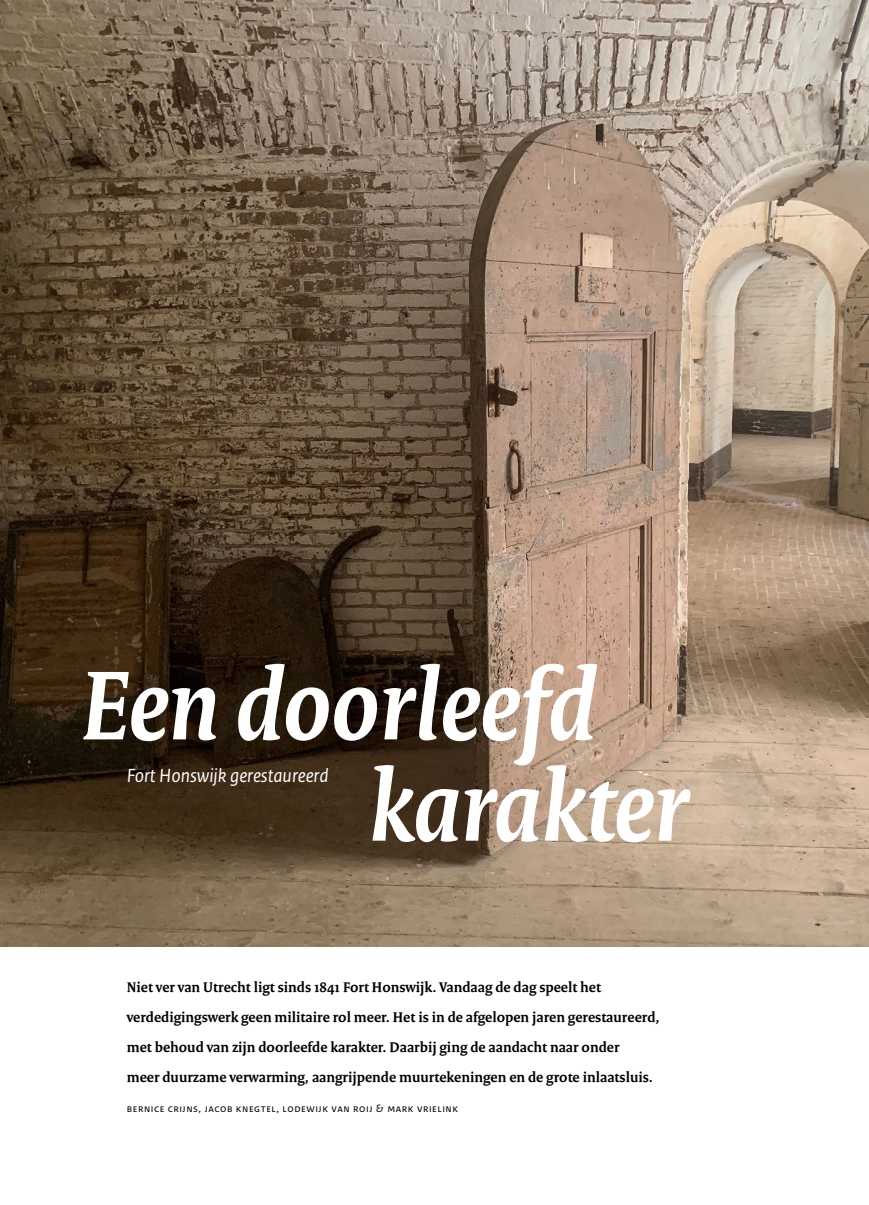
<style>
.page{position:relative;width:869px;height:1205px;background:#fff}
.page>*{position:absolute;margin:0;border:0;box-sizing:border-box;transform-origin:0 0}
.t1{font:italic 700 105px/101.2px "Rijksoverheid Serif";letter-spacing:-.005em;color:#fff}
.t2{font:italic 20px "Rijksoverheid Sans Text";color:#fff}
._03_RO_inleiding_ser{font:700 15px/30px "Rijksoverheid Serif";color:#000}
._03_RO_inleiding_ser-2{font:11.25px "Rijksoverheid Sans Text";letter-spacing:.05em;color:#000}
</style>
<div class="page">
<img style="left:0;top:0;width:868px;height:947px">
<h1 class="t1" style="left:368px;top:654px;width:321px;text-indent:-286px">Een doorleefd karakter</h1>
<h2 class="t2" style="left:127px;top:764px;width:203px">Fort Honswijk gerestaureerd</h2>
<p class="_03_RO_inleiding_ser" style="left:127px;top:972px;width:534px">Niet ver van Utrecht ligt sinds 1841 Fort Honswijk. Vandaag de dag speelt het verdedigingswerk geen militaire rol meer. Het is in de afgelopen jaren gerestaureerd, met behoud van zijn doorleefde karakter. Daarbij ging de aandacht naar onder<br>meer duurzame verwarming, aangrijpende muurtekeningen en de grote inlaatsluis.</p>
<p class="_03_RO_inleiding_ser-2" style="left:127px;top:1101px;width:332px">bernice crijns, jacob knegtel, lodewijk van roij &amp; mark vrielink</p>
</div>
